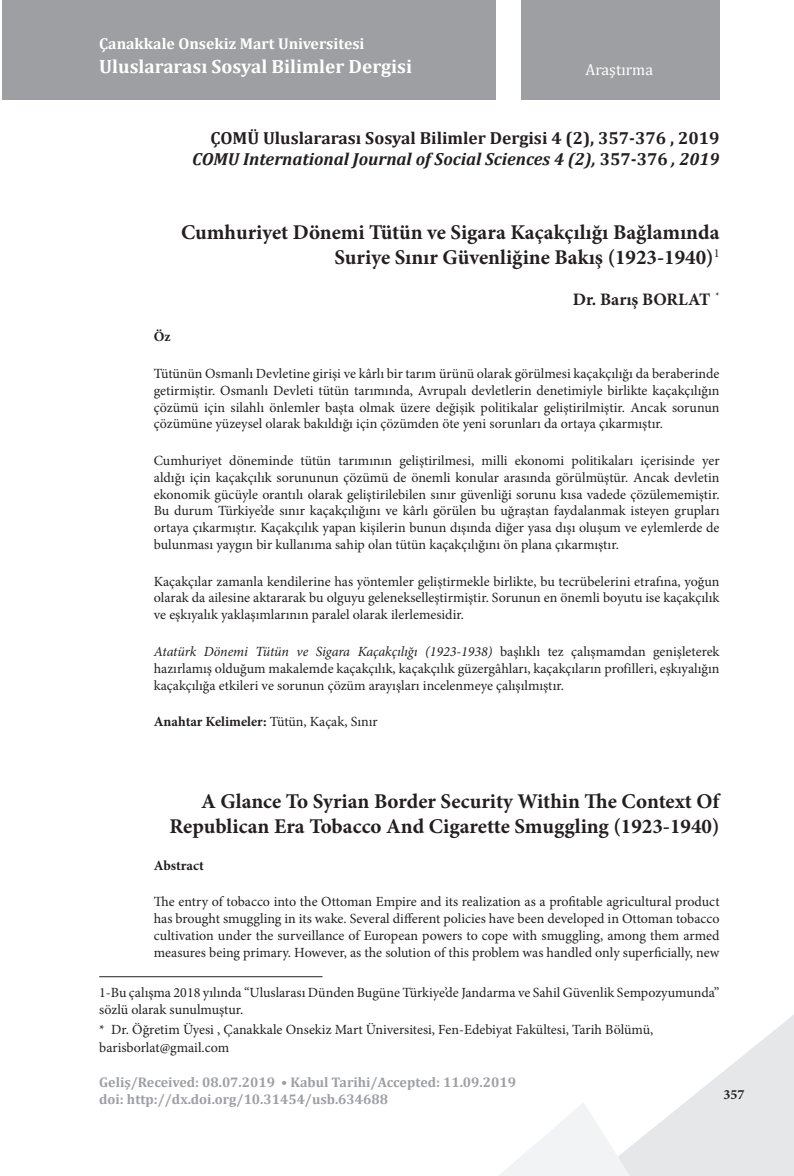
<style>
.page{position:relative;width:794px;height:1176px;background:#fff}
.page>*{position:absolute;margin:0;border:0;box-sizing:border-box;transform-origin:0 0}
.t1{font:700 21px/25.2px "Minion Pro";color:#231f20;text-align:right}
.t2{font:700 19.25px "Cambria";color:#fff}
.t3{font:700 17.5px/21px "Cambria";color:#231f20;text-align:right}
.t4{font:700 17.5px "Minion Pro";color:#231f20}
.t5{font:700 15.75px "Cambria";color:#fff}
.t6{font:15.75px "Cambria";color:#fff}
.t7{font:14px/16.8px "Minion Pro";color:#231f20;text-align:justify}
.t8{font:700 14px/16.8px "Cambria";color:#9d9fa2}
.t9{font:700 14px "Minion Pro";color:#231f20}
.s1{font-style:italic}
.s2{font-weight:400}
</style>
<div class="page">
<svg style="left:639px;top:1015px;width:155px;height:161px;fill:#e6e7e9"></svg>
<svg style="left:499px;top:1103px;width:140px;height:73px"></svg>
<div style="left:2px;top:0;width:494px;height:99px;background:#9d9fa2"></div>
<div style="left:521px;top:0;width:198px;height:99px;background:#9d9fa2"></div>
<hr style="left:99px;top:976px;width:223px;height:1px;background:#231f20">
<p class="t5" style="left:99px;top:33px;width:267px">Çanakkale Onsekiz Mart Universitesi</p>
<h2 class="t2" style="left:99px;top:52px;width:314px">Uluslararası Sosyal Bilimler Dergisi</h2>
<p class="t6" style="left:585px;top:60px;width:69px">Araştırma</p>
<p class="t3" style="left:192px;top:127px;width:529px">ÇOMÜ Uluslararası Sosyal Bilimler Dergisi 4 (2), 357-376 , 2019<br><span class="s1">COMU International Journal of Social Sciences 4 (2),</span> 357-376 <span class="s1">, 2019</span></p>
<h1 class="t1" style="left:181px;top:219px;width:540px">Cumhuriyet Dönemi Tütün ve Sigara Kaçakçılığı Bağlamında<br>Suriye Sınır Güvenliğine Bakış (1923-1940)<sup>1</sup></h1>
<p class="t4" style="left:572px;top:287px;width:148px">Dr. Barış BORLAT <sup>*</sup></p>
<p class="t9" style="left:154px;top:327px;width:18px">Öz</p>
<p class="t7" style="left:154px;top:365px;width:567px">Tütünün Osmanlı Devletine girişi ve kârlı bir tarım ürünü olarak görülmesi kaçakçılığı da beraberinde getirmiştir. Osmanlı Devleti tütün tarımında, Avrupalı devletlerin denetimiyle birlikte kaçakçılığın çözümü için silahlı önlemler başta olmak üzere değişik politikalar geliştirilmiştir. Ancak sorunun çözümüne yüzeysel olarak bakıldığı için çözümden öte yeni sorunları da ortaya çıkarmıştır.</p>
<p class="t7" style="left:154px;top:452px;width:567px">Cumhuriyet döneminde tütün tarımının geliştirilmesi, milli ekonomi politikaları içerisinde yer aldığı için kaçakçılık sorununun çözümü de önemli konular arasında görülmüştür. Ancak devletin ekonomik gücüyle orantılı olarak geliştirilebilen sınır güvenliği sorunu kısa vadede çözülememiştir.<br>Bu durum Türkiye’de sınır kaçakçılığını ve kârlı görülen bu uğraştan faydalanmak isteyen grupları ortaya çıkarmıştır. Kaçakçılık yapan kişilerin bunun dışında diğer yasa dışı oluşum ve eylemlerde de bulunması yaygın bir kullanıma sahip olan tütün kaçakçılığını ön plana çıkarmıştır.</p>
<p class="t7" style="left:154px;top:573px;width:567px">Kaçakçılar zamanla kendilerine has yöntemler geliştirmekle birlikte, bu tecrübelerini etrafına, yoğun olarak da ailesine aktararak bu olguyu gelenekselleştirmiştir. Sorunun en önemli boyutu ise kaçakçılık ve eşkıyalık yaklaşımlarının paralel olarak ilerlemesidir.</p>
<p class="t7" style="left:154px;top:643px;width:567px"><span class="s1">Atatürk Dönemi Tütün ve Sigara Kaçakçılığı (1923-1938)</span> başlıklı tez çalışmamdan genişleterek hazırlamış olduğum makalemde kaçakçılık, kaçakçılık güzergâhları, kaçakçıların profilleri, eşkıyalığın kaçakçılığa etkileri ve sorunun çözüm arayışları incelenmeye çalışılmıştır.</p>
<p class="t9" style="left:154px;top:712px;width:225px">Anahtar Kelimeler: <span class="s2">Tütün, Kaçak, Sınır</span></p>
<h1 class="t1" style="left:170px;top:788px;width:551px">A Glance To Syrian Border Security Within The Context Of<br>Republican Era Tobacco And Cigarette Smuggling (1923-1940)</h1>
<p class="t9" style="left:154px;top:855px;width:52px">Abstract</p>
<p class="t7" style="left:154px;top:893px;width:567px">The entry of tobacco into the Ottoman Empire and its realization as a profitable agricultural product has brought smuggling in its wake. Several different policies have been developed in Ottoman tobacco cultivation under the surveillance of European powers to cope with smuggling, among them armed measures being primary. However, as the solution of this problem was handled only superficially, new</p>
<p class="t7" style="left:99px;top:983px;width:622px;line-height:17.5px">1-Bu çalışma 2018 yılında “Uluslarası Dünden Bugüne Türkiye’de Jandarma ve Sahil Güvenlik Sempozyumunda” sözlü olarak sunulmuştur.</p>
<p class="t7" style="left:99px;top:1021px;width:555px;line-height:17.5px">* Dr. Öğretim Üyesi , Çanakkale Onsekiz Mart Üniversitesi, Fen-Edebiyat Fakültesi, Tarih Bölümü, barisborlat@gmail.com</p>
<p class="t8" style="left:99px;top:1073px;width:418px">Geliş/Received: 08.07.2019 • Kabul Tarihi/Accepted: 11.09.2019 doi: http://dx.doi.org/10.31454/usb.634688</p>
<p class="t9" style="left:723px;top:1085px;width:22px">357</p>
</div>
